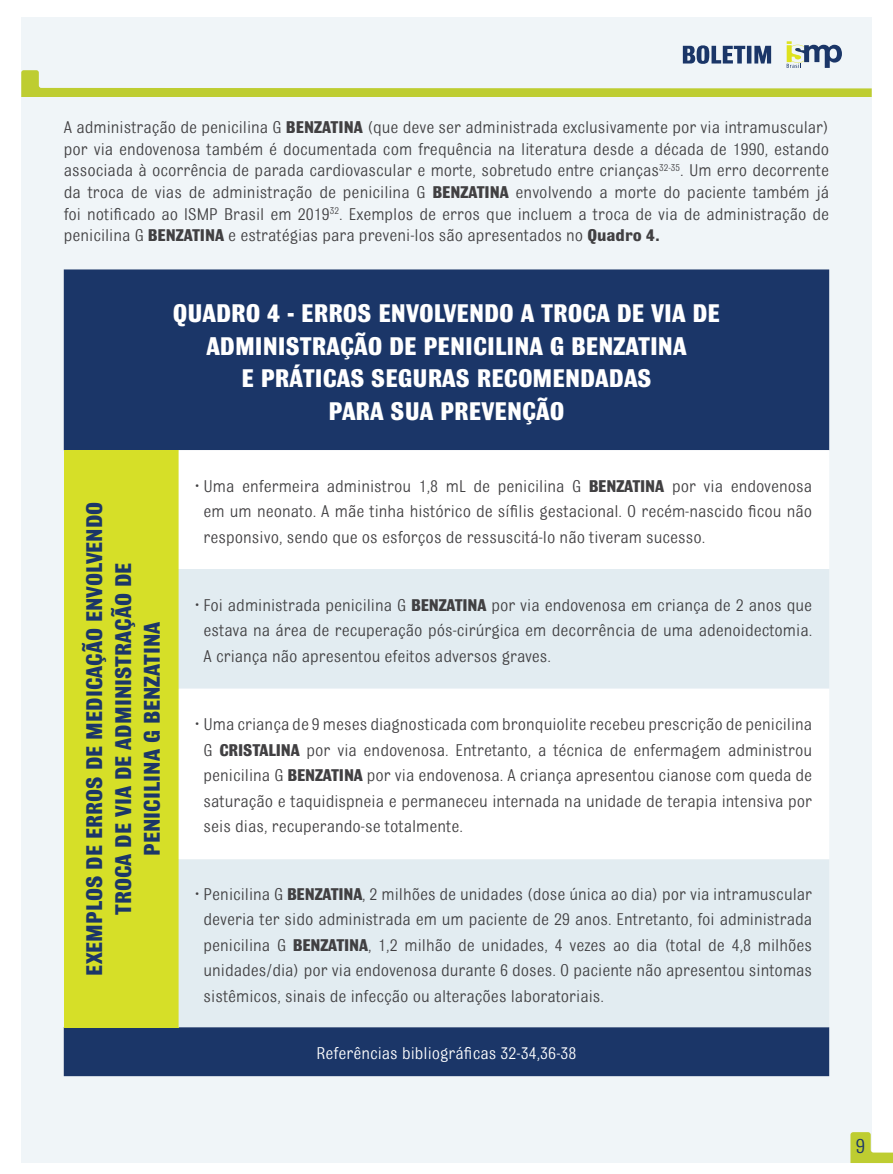
<style>
.page{position:relative;width:893px;height:1174px;background:#fff}
.page>*{position:absolute;margin:0;border:0;box-sizing:border-box;transform-origin:0 0}
.SUBTITULO_QUADROS{font:700 27px/32.4px "Bulldog";color:#fff;text-align:center}
.SUBTITULO_QUADROS-2{font:700 24px/28.8px "Bulldog";color:#1b3668;text-align:center}
.t1{font:21.6px "Bulldog";color:#1b3668}
.t2{font:18px/25.5px "Bulldog";color:#414042;text-align:justify}
.t3{font:18px "Bulldog";color:#fff}
.s1{font-weight:700}
</style>
<div class="page">
<div style="left:21px;top:18px;width:851px;height:1145px;background:#f0f5f8"></div>
<svg style="left:21px;top:41px;width:851px;height:56px"></svg>
<svg style="left:850px;top:1132px;width:43px;height:31px"></svg>
<div style="left:64px;top:269px;width:765px;height:807px;background:#1b3668"></div>
<div style="left:64px;top:450px;width:115px;height:577px;background:#d6df28"></div>
<div style="left:179px;top:450px;width:650px;height:119px;background:#fff"></div>
<svg style="left:179px;top:569px;width:650px;height:458px;fill:#e2ecf1"></svg>
<p class="t2" style="left:64px;top:116px;width:767px;line-height:21.6px">A administração de penicilina G <span class="s1">BENZATINA</span> (que deve ser administrada exclusivamente por via intramuscular) por via endovenosa também é documentada com frequência na literatura desde a década de 1990, estando associada à ocorrência de parada cardiovascular e morte, sobretudo entre crianças<sup>32-35</sup>. Um erro decorrente da troca de vias de administração de penicilina G <span class="s1">BENZATINA</span> envolvendo a morte do paciente também já foi notificado ao ISMP Brasil em 2019<sup>32</sup>. Exemplos de erros que incluem a troca de via de administração de penicilina G <span class="s1">BENZATINA</span> e estratégias para preveni-los são apresentados no <span class="s1">Quadro 4.</span></p>
<p class="SUBTITULO_QUADROS" style="left:173px;top:297px;width:549px">QUADRO 4 - ERROS ENVOLVENDO A TROCA DE VIA DE ADMINISTRAÇÃO DE PENICILINA G BENZATINA<br>E PRÁTICAS SEGURAS RECOMENDADAS<br>PARA SUA PREVENÇÃO</p>
<p class="SUBTITULO_QUADROS-2" style="left:80px;top:975px;width:475px;rotate:-90deg">EXEMPLOS DE ERROS DE MEDICAÇÃO ENVOLVENDO<br>TROCA DE VIA DE ADMINISTRAÇÃO DE<br>PENICILINA G BENZATINA</p>
<p class="t2" style="left:204px;top:473px;width:610px;text-indent:-8px"><span class="s1">•</span> Uma enfermeira administrou 1,8 mL de penicilina G <span class="s1">BENZATINA</span> por via endovenosa em um neonato. A mãe tinha histórico de sífilis gestacional. O recém-nascido ficou não responsivo, sendo que os esforços de ressuscitá-lo não tiveram sucesso.</p>
<p class="t2" style="left:204px;top:592px;width:610px;text-indent:-8px"><span class="s1">•</span> Foi administrada penicilina G <span class="s1">BENZATINA</span> por via endovenosa em criança de 2 anos que estava na área de recuperação pós-cirúrgica em decorrência de uma adenoidectomia.<br>A criança não apresentou efeitos adversos graves.</p>
<p class="t2" style="left:204px;top:711px;width:610px;text-indent:-8px"><span class="s1">•</span> Uma criança de 9 meses diagnosticada com bronquiolite recebeu prescrição de penicilina G <span class="s1">CRISTALINA</span> por via endovenosa. Entretanto, a técnica de enfermagem administrou penicilina G <span class="s1">BENZATINA</span> por via endovenosa. A criança apresentou cianose com queda de saturação e taquidispneia e permaneceu internada na unidade de terapia intensiva por seis dias, recuperando-se totalmente.</p>
<p class="t2" style="left:204px;top:881px;width:610px;text-indent:-8px"><span class="s1">•</span> Penicilina G <span class="s1">BENZATINA</span>, 2 milhões de unidades (dose única ao dia) por via intramuscular deveria ter sido administrada em um paciente de 29 anos. Entretanto, foi administrada penicilina G <span class="s1">BENZATINA</span>, 1,2 milhão de unidades, 4 vezes ao dia (total de 4,8 milhões unidades/dia) por via endovenosa durante 6 doses. O paciente não apresentou sintomas sistêmicos, sinais de infecção ou alterações laboratoriais.</p>
<p class="t3" style="left:316px;top:1044px;width:262px">Referências bibliográficas 32-34,36-38</p>
<p class="t1" style="left:856px;top:1135px;width:11px">9</p>
</div>
